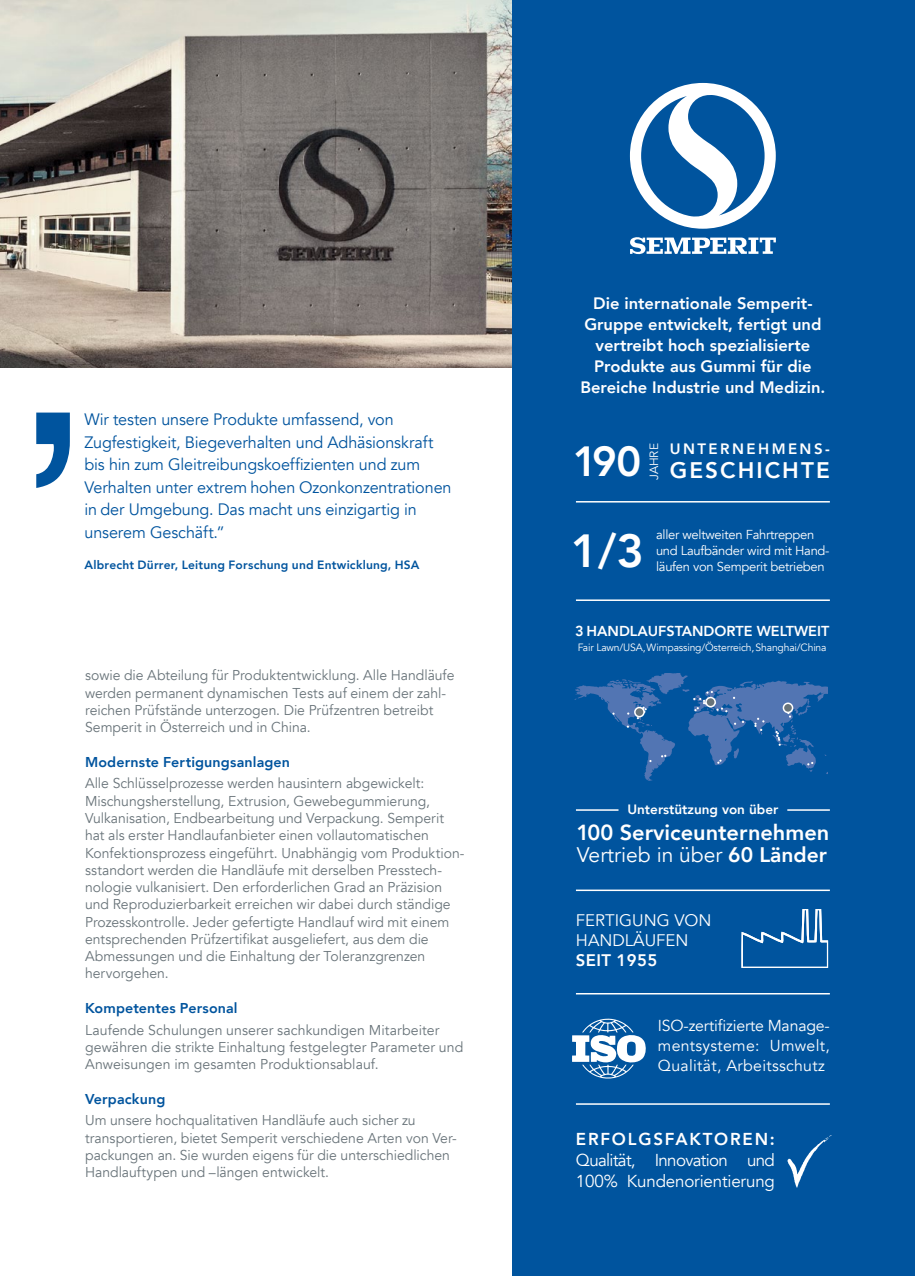
<style>
.page{position:relative;width:915px;height:1276px;background:#fff}
.page>*{position:absolute;margin:0;border:0;box-sizing:border-box;transform-origin:0 0}
.t1{font:800 46.35px "Avenir LT Com";color:#fff}
.t2{font:800 41.85px "Avenir";color:#fff}
.t3{font:800 22.5px "Avenir LT Com";letter-spacing:.09em;color:#fff}
.t4{font:800 21.75px "Avenir LT Com";color:#fff}
.t5{font:21px "Avenir LT Com";color:#fff}
.t6{font:17.25px/20.7px "Avenir LT Com";letter-spacing:-.01em;color:#fff}
.t7{font:800 17.25px "Avenir LT Com";letter-spacing:.105em;color:#fff}
.t8{font:16.65px/20.1px "Avenir LT Com";color:#fff}
.t9{font:800 16.65px "Avenir LT Com";letter-spacing:.02em;color:#fff}
.t10{font:16.5px/22.5px "Avenir LT Com";letter-spacing:-.01em;color:#00549e}
.t11{font:800 16.5px/21px "Avenir LT Com";color:#fff;text-align:center}
.t12{font:15.9px/20px "Avenir LT Com";letter-spacing:.02em;color:#fff;text-align:justify}
.t13{font:800 15px "Avenir LT Com";letter-spacing:.165em;color:#fff}
.t14{font:800 14.4px "Avenir LT Com";color:#fff}
.t15{font:14.25px/17.2px "Avenir LT Com";color:#69747a}
.t16{font:800 14.25px "Avenir LT Com";letter-spacing:.01em;color:#00549e}
.t17{font:800 13.5px "Avenir LT Com";color:#fff}
.t18{font:12.9px/16.2px "Avenir LT Com";letter-spacing:-.02em;color:#fff}
.t19{font:800 12px "Avenir LT Com";letter-spacing:.015em;color:#00549e}
.t20{font:12px "Avenir LT Com";color:#fff}
.t21{font:10.5px "Avenir LT Com";letter-spacing:-.015em;color:#fff}
.s1{font-weight:800}
</style>
<div class="page">
<img style="left:0;top:0;width:512px;height:368px">
<div style="left:512px;top:0;width:402px;height:1276px;background:#00549e"></div>
<svg style="left:629px;top:83px;width:146px;height:146px"></svg>
<svg style="left:630px;top:237px;width:145px;height:17px"></svg>
<svg style="left:787px;top:1135px;width:44px;height:52px"></svg>
<svg style="left:572px;top:1018px;width:73px;height:60px"></svg>
<svg style="left:741px;top:909px;width:86px;height:59px"></svg>
<hr style="left:575px;top:889px;width:254px;height:2px;background:#fff">
<hr style="left:575px;top:993px;width:254px;height:1px;background:#fff">
<hr style="left:575px;top:1103px;width:254px;height:1px;background:#fff">
<hr style="left:575px;top:501px;width:254px;height:1px;background:#fff">
<hr style="left:575px;top:599px;width:254px;height:2px;background:#fff">
<svg style="left:36px;top:412px;width:34px;height:76px"></svg>
<svg style="left:574px;top:673px;width:253px;height:108px"></svg>
<div style="left:634px;top:707px;width:9px;height:9px;background:#69747a;border-radius:50%"></div>
<div style="left:634px;top:707px;width:10px;height:10px;border:2px solid #fff;border-radius:50%"></div>
<div style="left:705px;top:697px;width:10px;height:9px;background:#69747a;border-radius:50%"></div>
<div style="left:705px;top:697px;width:10px;height:10px;border:2px solid #fff;border-radius:50%"></div>
<div style="left:783px;top:703px;width:9px;height:9px;background:#69747a;border-radius:50%"></div>
<div style="left:782px;top:702px;width:11px;height:11px;border:2px solid #fff;border-radius:50%"></div>
<hr style="left:787px;top:809px;width:42px;height:2px;background:#fff">
<hr style="left:575px;top:809px;width:43px;height:2px;background:#fff">
<p class="t10" style="left:84px;top:408px;width:368px">Wir testen unsere Produkte umfassend, von Zugfestigkeit, Biegeverhalten und Adhäsionskraft bis hin zum Gleitreibungskoeffizienten und zum Verhalten unter extrem hohen Ozonkonzentrationen in der Umgebung. Das macht uns einzigartig in unserem Geschäft.”</p>
<p class="t19" style="left:84px;top:558px;width:336px">Albrecht Dürrer, Leitung Forschung und Entwicklung, HSA</p>
<p class="t15" style="left:85px;top:667px;width:371px">sowie die Abteilung für Produktentwicklung. Alle Handläufe werden permanent dynamischen Tests auf einem der zahl&shy;reichen Prüfstände unterzogen. Die Prüfzentren betreibt Semperit in Österreich und in China.</p>
<p class="t16" style="left:85px;top:753px;width:206px">Modernste Fertigungsanlagen</p>
<p class="t15" style="left:85px;top:775px;width:381px">Alle Schlüsselprozesse werden hausintern abgewickelt:<br>Mischungsherstellung, Extrusion, Gewebegummierung, Vulkanisation, Endbearbeitung und Verpackung. Semperit hat als erster Handlaufanbieter einen vollautomatischen Konfektionsprozess eingeführt. Unabhängig vom Produktion&shy;sstandort werden die Handläufe mit derselben Presstech&shy;nologie vulkanisiert. Den erforderlichen Grad an Präzision und Reproduzierbarkeit erreichen wir dabei durch ständige Prozesskontrolle. Jeder gefertigte Handlauf wird mit einem entsprechenden Prüfzertifikat ausgeliefert, aus dem die Abmessungen und die Einhaltung der Toleranzgrenzen hervorgehen.</p>
<p class="t16" style="left:85px;top:999px;width:154px">Kompetentes Personal</p>
<p class="t15" style="left:85px;top:1021px;width:379px">Laufende Schulungen unserer sachkundigen Mitarbeiter gewähren die strikte Einhaltung festgelegter Parameter und<br>Anweisungen im gesamten Produktionsablauf.</p>
<p class="t16" style="left:85px;top:1090px;width:82px">Verpackung</p>
<p class="t15" style="left:85px;top:1112px;width:373px">Um unsere hochqualitativen Handläufe auch sicher zu transportieren, bietet Semperit verschiedene Arten von Ver&shy;packungen an. Sie wurden eigens für die unterschiedlichen Handlauftypen und –längen entwickelt.</p>
<p class="t11" style="left:580px;top:292px;width:246px">Die internationale Semperit-<br>Gruppe entwickelt, fertigt und vertreibt hoch spezialisierte<br>Produkte aus Gummi für die<br>Bereiche Industrie und Medizin.</p>
<h2 class="t2" style="left:572px;top:437px;width:70px">190</h2>
<p class="t20" style="left:646px;top:480px;width:38px;rotate:-90deg">JAHRE</p>
<p class="t13" style="left:669px;top:440px;width:161px">UNTERNEHMENS-</p>
<h3 class="t3" style="left:669px;top:457px;width:161px">GESCHICHTE</h3>
<h1 class="t1" style="left:570px;top:523px;width:74px">1/3</h1>
<p class="t18" style="left:655px;top:526px;width:174px">aller weltweiten Fahrtreppen und Laufbänder wird mit Hand&shy;läufen von Semperit betrieben</p>
<p class="t14" style="left:575px;top:622px;width:256px">3 HANDLAUFSTANDORTE WELTWEIT</p>
<p class="t21" style="left:577px;top:641px;width:250px">Fair Lawn/USA, Wimpassing/Österreich, Shanghai/China</p>
<p class="t17" style="left:627px;top:801px;width:152px">Unterstützung von über</p>
<h3 class="t4" style="left:576px;top:819px;width:254px">100 Serviceunternehmen</h3>
<h3 class="t5" style="left:576px;top:842px;width:251px">Vertrieb in über <span class="s1">60 Länder</span></h3>
<p class="t8" style="left:575px;top:910px;width:137px">FERTIGUNG VON<br>HANDLÄUFEN</p>
<p class="t9" style="left:575px;top:950px;width:83px">SEIT 1955</p>
<p class="t12" style="left:657px;top:1015px;width:173px">ISO-zertifizierte Manage&shy;mentsysteme: Umwelt, Qualität, Arbeitsschutz</p>
<p class="t7" style="left:575px;top:1129px;width:200px">ERFOLGSFAKTOREN:</p>
<p class="t6" style="left:575px;top:1150px;width:200px">Qualität, Innovation und<br>100% Kundenorientierung</p>
</div>
